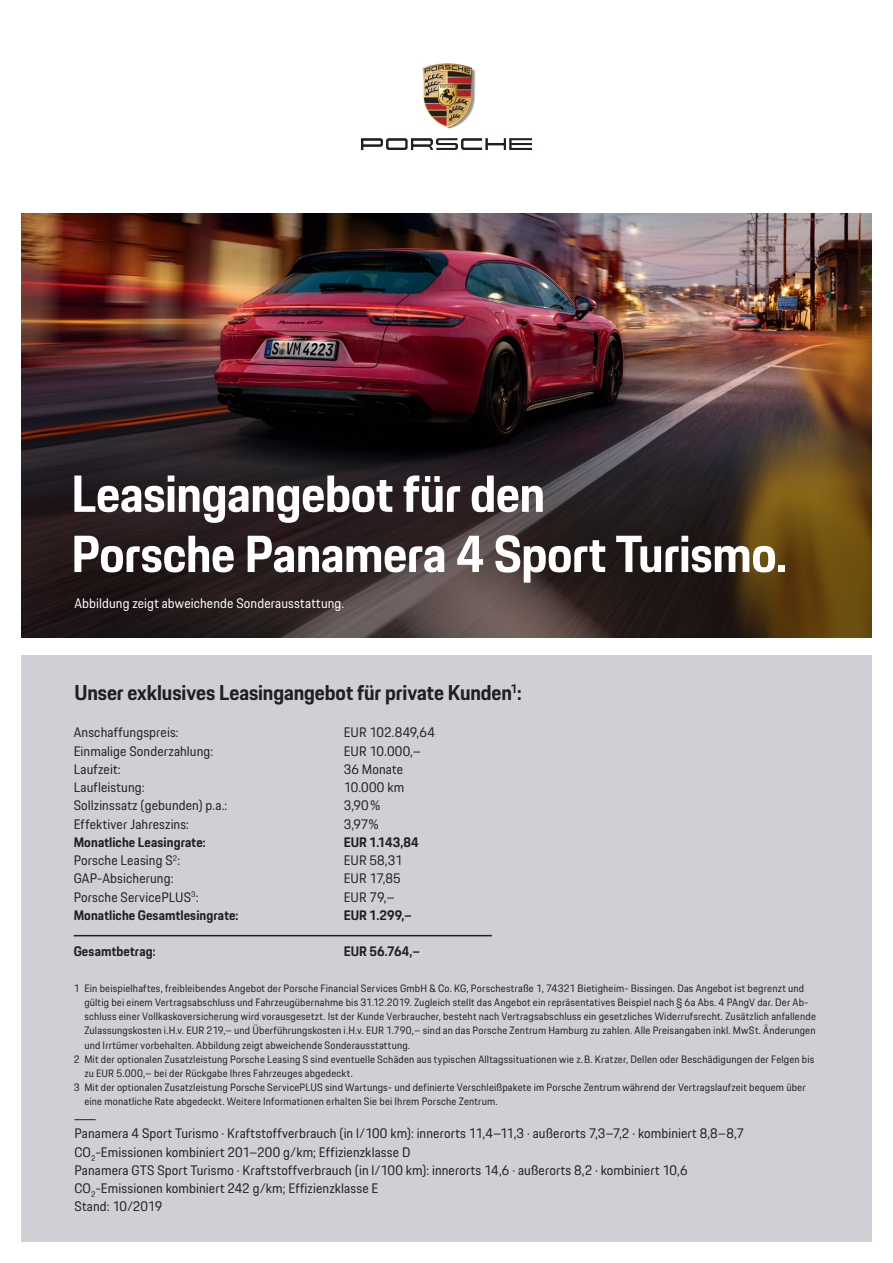
<style>
.page{position:relative;width:893px;height:1263px;background:#fff}
.page>*{position:absolute;margin:0;border:0;box-sizing:border-box;transform-origin:0 0}
.t1{font:700 51px/60.2px "Porsche Next";letter-spacing:-.01em;color:#fff}
.t2{font:700 21px "Porsche Next";letter-spacing:-.005em;color:#231f20}
.t3{font:13.5px/18.1px "Porsche Next";letter-spacing:.01em;color:#231f20}
.t4{font:700 13.5px "Porsche Next";letter-spacing:.01em;color:#231f20}
.t5{font:13.5px "Porsche Next";letter-spacing:.01em;color:#fff}
.t6{font:10.5px "Porsche Next";letter-spacing:.02em;color:#231f20}
</style>
<div class="page">
<img style="left:361px;top:64px;width:170px;height:85px">
<div style="left:21px;top:655px;width:851px;height:586px;background:#cfcfd6"></div>
<img style="left:21px;top:213px;width:851px;height:233px">
<svg style="left:21px;top:446px;width:851px;height:192px;background:#362922"></svg>
<hr style="left:74px;top:935px;width:418px;height:1px;background:#231f20">
<svg style="left:74px;top:1119px;width:22px;height:1px"></svg>
<h1 class="t1" style="left:71px;top:464px;width:717px">Leasingangebot für den<br>Porsche Panamera 4 Sport Turismo.</h1>
<p class="t5" style="left:74px;top:595px;width:271px">Abbildung zeigt abweichende Sonderausstattung.</p>
<h2 class="t2" style="left:74px;top:678px;width:449px">Unser exklusives Leasingangebot für private Kunden<sup>1</sup>:</h2>
<p class="t3" style="left:74px;top:723px;width:107px">Anschaffungspreis:</p>
<p class="t3" style="left:344px;top:723px;width:93px">EUR 102.849,64</p>
<p class="t3" style="left:74px;top:742px;width:141px">Einmalige Sonderzahlung:</p>
<p class="t3" style="left:344px;top:742px;width:79px">EUR 10.000,–</p>
<p class="t3" style="left:74px;top:760px;width:48px">Laufzeit:</p>
<p class="t3" style="left:344px;top:760px;width:61px">36 Monate</p>
<p class="t3" style="left:74px;top:778px;width:72px">Laufleistung:</p>
<p class="t3" style="left:344px;top:778px;width:62px">10.000 km</p>
<p class="t3" style="left:74px;top:796px;width:155px">Sollzinssatz (gebunden) p.a.:</p>
<p class="t3" style="left:344px;top:796px;width:38px">3,90%</p>
<p class="t3" style="left:74px;top:815px;width:117px">Effektiver Jahreszins:</p>
<p class="t3" style="left:344px;top:815px;width:36px">3,97%</p>
<p class="t4" style="left:74px;top:833px;width:134px">Monatliche Leasingrate:</p>
<p class="t4" style="left:344px;top:833px;width:76px">EUR 1.143,84</p>
<p class="t3" style="left:74px;top:851px;width:108px">Porsche Leasing S<sup>2</sup>:</p>
<p class="t3" style="left:344px;top:851px;width:60px">EUR 58,31</p>
<p class="t3" style="left:74px;top:869px;width:101px">GAP-Absicherung:</p>
<p class="t3" style="left:344px;top:869px;width:59px">EUR 17,85</p>
<p class="t3" style="left:74px;top:888px;width:126px">Porsche ServicePLUS<sup>3</sup>:</p>
<p class="t3" style="left:344px;top:888px;width:53px">EUR 79,–</p>
<p class="t4" style="left:74px;top:906px;width:166px">Monatliche Gesamtlesingrate:</p>
<p class="t4" style="left:344px;top:906px;width:70px">EUR 1.299,–</p>
<p class="t4" style="left:74px;top:942px;width:83px">Gesamtbetrag:</p>
<p class="t4" style="left:344px;top:942px;width:78px">EUR 56.764,–</p>
<p class="t6" style="left:74px;top:981px;width:732px">1 Ein beispielhaftes, freibleibendes Angebot der Porsche Financial Services GmbH &amp; Co. KG, Porschestraße 1, 74321 Bietigheim- Bissingen. Das Angebot ist begrenzt und</p>
<p class="t6" style="left:84px;top:995px;width:726px">gültig bei einem Vertragsabschluss und Fahrzeugübernahme bis 31.12.2019. Zugleich stellt das Angebot ein repräsentatives Beispiel nach § 6a Abs. 4 PAngV dar. Der Ab-</p>
<p class="t6" style="left:84px;top:1009px;width:733px">schluss einer Vollkaskoversicherung wird vorausgesetzt. Ist der Kunde Verbraucher, besteht nach Vertragsabschluss ein gesetzliches Widerrufsrecht. Zusätzlich anfallende</p>
<p class="t6" style="left:84px;top:1024px;width:733px">Zulassungskosten i.H.v. EUR 219,– und Überführungskosten i.H.v. EUR 1.790,– sind an das Porsche Zentrum Hamburg zu zahlen. Alle Preisangaben inkl. MwSt. Änderungen</p>
<p class="t6" style="left:84px;top:1038px;width:327px">und Irrtümer vorbehalten. Abbildung zeigt abweichende Sonderausstattung.</p>
<p class="t6" style="left:74px;top:1052px;width:742px">2 Mit der optionalen Zusatzleistung Porsche Leasing S sind eventuelle Schäden aus typischen Alltagssituationen wie z.B. Kratzer, Dellen oder Beschädigungen der Felgen bis</p>
<p class="t6" style="left:84px;top:1066px;width:270px">zu EUR 5.000,– bei der Rückgabe Ihres Fahrzeuges abgedeckt.</p>
<p class="t6" style="left:74px;top:1080px;width:733px">3 Mit der optionalen Zusatzleistung Porsche ServicePLUS sind Wartungs- und definierte Verschleißpakete im Porsche Zentrum während der Vertragslaufzeit bequem über</p>
<p class="t6" style="left:84px;top:1094px;width:415px">eine monatliche Rate abgedeckt. Weitere Informationen erhalten Sie bei Ihrem Porsche Zentrum.</p>
<p class="t3" style="left:74px;top:1124px;width:671px">Panamera 4 Sport Turismo · Kraftstoffverbrauch (in l/100 km): innerorts 11,4–11,3 · außerorts 7,3–7,2 · kombiniert 8,8–8,7<br>CO<sub>2</sub>-Emissionen kombiniert 201–200 g/km; Effizienzklasse D<br>Panamera GTS Sport Turismo · Kraftstoffverbrauch (in l/100 km): innerorts 14,6 · außerorts 8,2 · kombiniert 10,6<br>CO<sub>2</sub>-Emissionen kombiniert 242 g/km; Effizienzklasse E<br>Stand: 10/2019</p>
</div>
